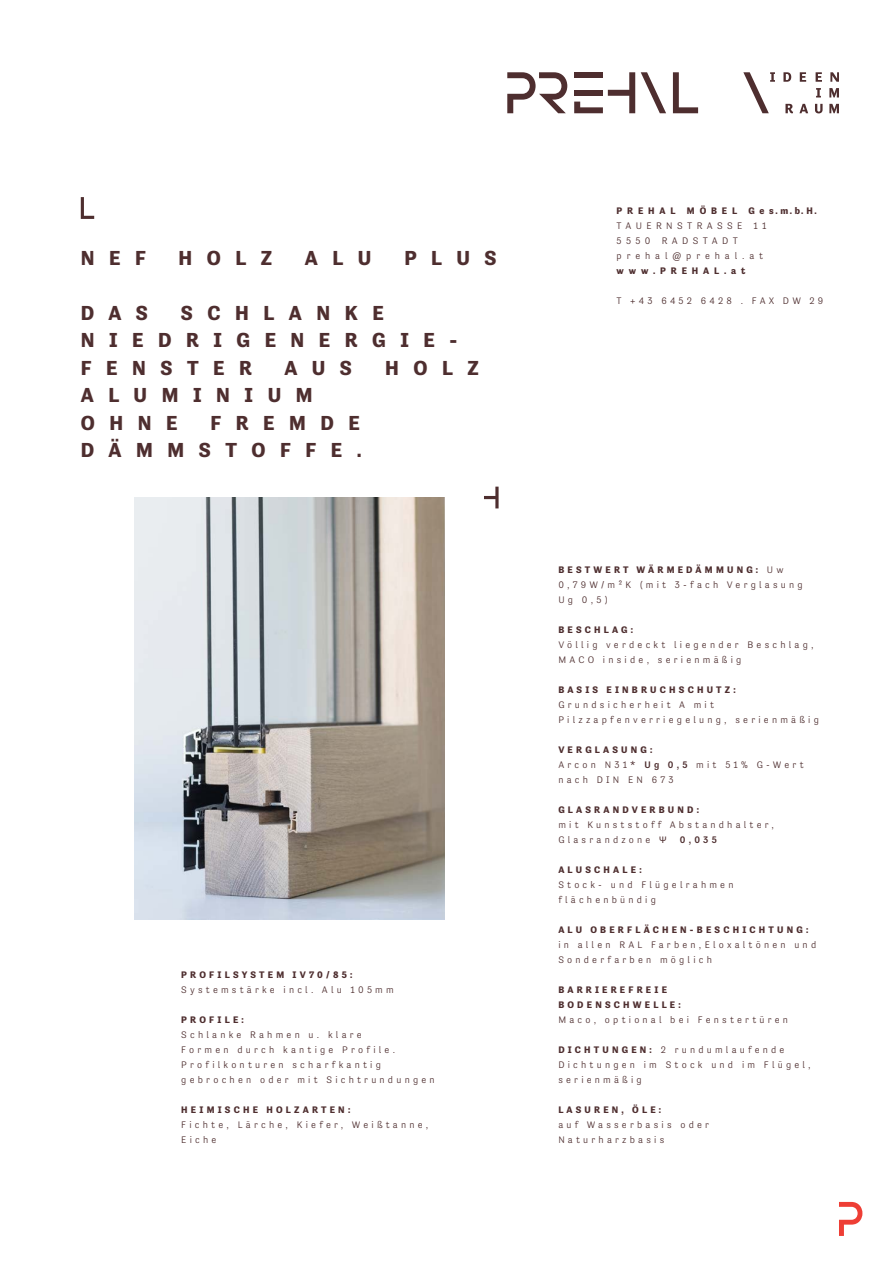
<style>
.page{position:relative;width:893px;height:1263px;background:#fff}
.page>*{position:absolute;margin:0;border:0;box-sizing:border-box;transform-origin:0 0}
.t1{font:700 20.85px/27.6px "Tenso";letter-spacing:.7em;color:#4e2e2f}
.t2{font:300 9.75px/15px "Tenso";letter-spacing:.33em;color:#4e2e2f}
.t3{font:700 9.75px/15px "Tenso";letter-spacing:.33em;color:#4e2e2f}
.t4{font:300 9.75px/15px "Tenso";letter-spacing:.45em;color:#4e2e2f}
.t5{font:700 9.75px "Tenso";letter-spacing:.5em;color:#4e2e2f}
.t6{font:500 9.75px "Tenso";color:#4e2e2f}
.s1{font-weight:700}
.s2{font-weight:500}
.s3{font-family:"Arial";font-weight:400;font-size:9px}
</style>
<div class="page">
<svg style="left:743px;top:72px;width:96px;height:41px"></svg>
<svg style="left:673px;top:72px;width:25px;height:41px"></svg>
<svg style="left:641px;top:72px;width:25px;height:41px"></svg>
<svg style="left:507px;top:72px;width:60px;height:41px"></svg>
<svg style="left:574px;top:72px;width:61px;height:41px"></svg>
<svg style="left:839px;top:1202px;width:23px;height:34px"></svg>
<svg style="left:81px;top:197px;width:13px;height:22px"></svg>
<svg style="left:484px;top:487px;width:15px;height:21px"></svg>
<img style="left:134px;top:497px;width:311px;height:422px">
<h1 class="t1" style="left:81px;top:244px;width:67px">NEF</h1>
<h1 class="t1" style="left:179px;top:244px;width:95px">HOLZ</h1>
<h1 class="t1" style="left:305px;top:244px;width:68px">ALU</h1>
<h1 class="t1" style="left:404px;top:244px;width:94px">PLUS</h1>
<h1 class="t1" style="left:81px;top:299px;width:69px">DAS</h1>
<h1 class="t1" style="left:81px;top:299px;width:378px;text-indent:100px">SCHLANKE<br>NIEDRIGENERGIE-<br>FENSTER</h1>
<h1 class="t1" style="left:285px;top:354px;width:69px">AUS</h1>
<h1 class="t1" style="left:385px;top:354px;width:95px">HOLZ</h1>
<h1 class="t1" style="left:81px;top:381px;width:233px">ALUMINIUM<br>OHNE</h1>
<h1 class="t1" style="left:81px;top:409px;width:282px;text-align:right">FREMDE<br>DÄMMSTOFFE.</h1>
<p class="t3" style="left:181px;top:967px;width:173px">PROFILSYSTEM IV70/85:</p>
<p class="t2" style="left:181px;top:982px;width:214px">Systemstärke incl. Alu 105mm</p>
<p class="t3" style="left:181px;top:1012px;width:64px">PROFILE:</p>
<p class="t2" style="left:181px;top:1027px;width:255px">Schlanke Rahmen u. klare<br>Formen durch kantige Profile.<br>Profilkonturen scharfkantig gebrochen oder mit Sichtrundungen</p>
<p class="t3" style="left:181px;top:1102px;width:170px">HEIMISCHE HOLZARTEN:</p>
<p class="t2" style="left:181px;top:1117px;width:248px">Fichte, Lärche, Kiefer, Weißtanne,<br>Eiche</p>
<p class="t5" style="left:617px;top:205px;width:202px">PREHAL MÖBEL Ges.m.b.H.</p>
<p class="t4" style="left:617px;top:218px;width:151px">TAUERNSTRASSE 11<br>5550 RADSTADT prehal@prehal.at</p>
<p class="t5" style="left:617px;top:265px;width:130px">www.PREHAL.at</p>
<p class="t2" style="left:617px;top:293px;width:208px">T +43 6452 6428 . FAX DW 29</p>
<p class="t2" style="left:558px;top:562px;width:246px"><span class="s1">BESTWERT WÄRMEDÄMMUNG:</span> Uw<br>0,79W/m²K (mit 3-fach Verglasung<br>Ug 0,5)</p>
<p class="t3" style="left:558px;top:622px;width:76px">BESCHLAG:</p>
<p class="t2" style="left:558px;top:637px;width:257px">Völlig verdeckt liegender Beschlag,<br>MACO inside, serienmäßig</p>
<p class="t3" style="left:558px;top:682px;width:179px">BASIS EINBRUCHSCHUTZ:</p>
<p class="t2" style="left:558px;top:697px;width:262px">Grundsicherheit A mit<br>Pilzzapfenverriegelung, serienmäßig</p>
<p class="t2" style="left:558px;top:742px;width:247px"><span class="s1">VERGLASUNG:<br></span>Arcon N31* <span class="s2">Ug 0,5</span> mit 51% G-Wert nach DIN EN 673</p>
<p class="t3" style="left:558px;top:802px;width:142px">GLASRANDVERBUND:</p>
<p class="t2" style="left:558px;top:817px;width:217px">mit Kunststoff Abstandhalter,<br>Glasrandzone <span class="s3">Ψ</span></p>
<p class="t6" style="left:680px;top:834px;width:39px">0,035</p>
<p class="t3" style="left:558px;top:862px;width:85px">ALUSCHALE:</p>
<p class="t2" style="left:558px;top:877px;width:177px">Stock- und Flügelrahmen flächenbündig</p>
<p class="t3" style="left:558px;top:922px;width:251px">ALU OBERFLÄCHEN-BESCHICHTUNG:</p>
<p class="t2" style="left:558px;top:937px;width:259px">in allen RAL Farben,Eloxaltönen und<br>Sonderfarben möglich</p>
<p class="t3" style="left:558px;top:982px;width:124px">BARRIEREFREIE<br>BODENSCHWELLE:</p>
<p class="t2" style="left:558px;top:1012px;width:231px">Maco, optional bei Fenstertüren</p>
<p class="t2" style="left:558px;top:1042px;width:254px"><span class="s1">DICHTUNGEN:</span> 2 rundumlaufende<br>Dichtungen im Stock und im Flügel, serienmäßig</p>
<p class="t3" style="left:558px;top:1102px;width:104px">LASUREN, ÖLE:</p>
<p class="t2" style="left:558px;top:1117px;width:152px">auf Wasserbasis oder<br>Naturharzbasis</p>
</div>
